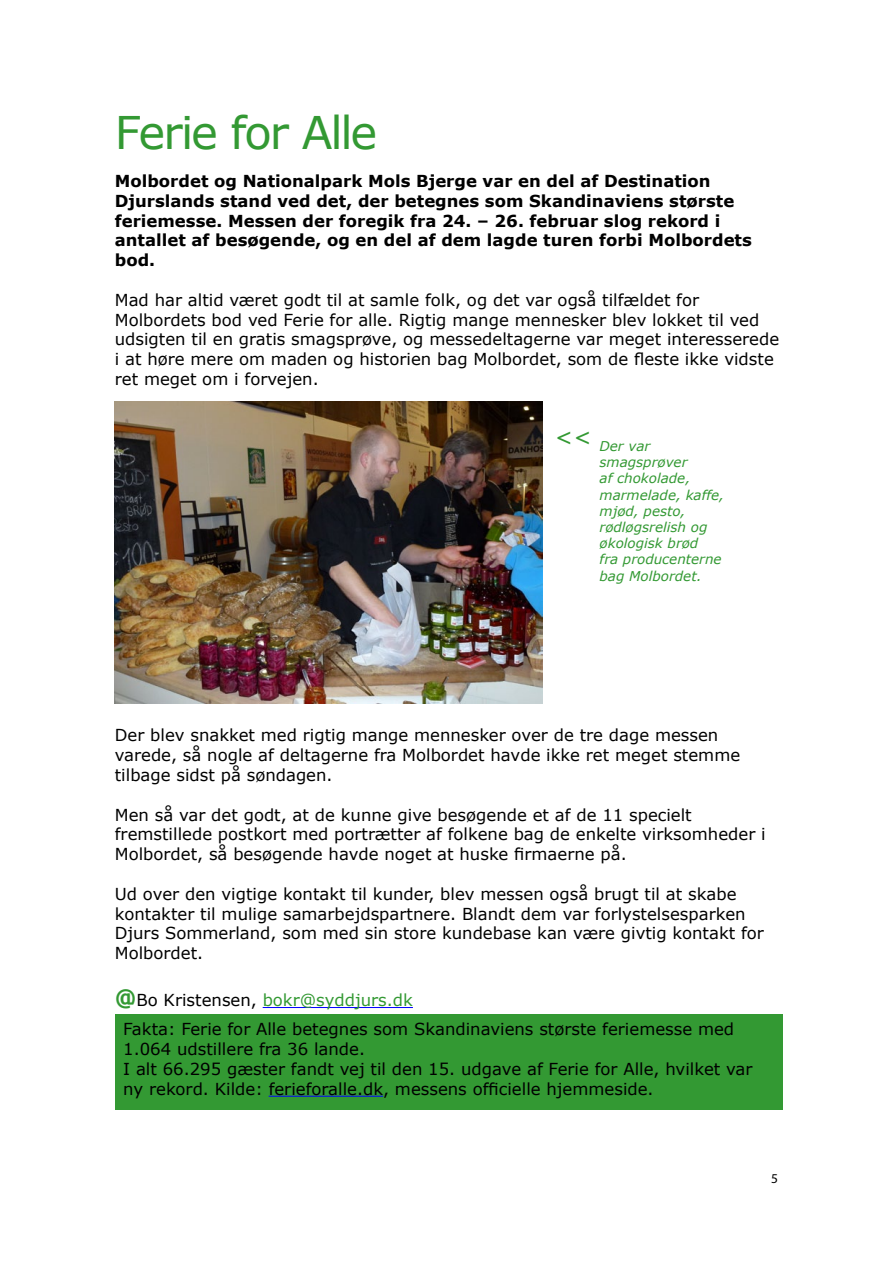
<style>
.page{position:relative;width:893px;height:1263px;background:#fff}
.page>*{position:absolute;margin:0;border:0;box-sizing:border-box;transform-origin:0 0}
.t1{font:45px "Verdana";letter-spacing:-.05em;color:#393}
.t2{font:22.5px "Verdana";color:#393}
.t3{font:16.5px/19.8px "Verdana";color:#000}
.t4{font:700 16.5px/19.8px "Verdana";color:#000}
.t5{font:16.5px "Verdana";color:#393}
.t6{font:italic 13.5px/16.2px "Verdana";color:#393}
.t7{font:13.5px "Myriad Pro";color:#000}
.s1{font-weight:700;font-size:22.5px}
.s2{color:#000}
</style>
<div class="page">
<hr style="left:263px;top:1007px;width:150px;height:1px;background:#00f">
<img style="left:115px;top:402px;width:428px;height:302px">
<div style="left:115px;top:1014px;width:667px;height:96px;background:#393"></div>
<hr style="left:269px;top:1096px;width:114px;height:1px;background:#00f">
<h1 class="t1" style="left:115px;top:104px;width:264px">Ferie for Alle</h1>
<p class="t4" style="left:115px;top:171px;width:639px">Molbordet og Nationalpark Mols Bjerge var en del af Destination Djurslands stand ved det, der betegnes som Skandinaviens største feriemesse. Messen der foregik fra 24. – 26. februar slog rekord i antallet af besøgende, og en del af dem lagde turen forbi Molbordets bod.</p>
<p class="t3" style="left:115px;top:289px;width:666px">Mad har altid været godt til at samle folk, og det var også tilfældet for Molbordets bod ved Ferie for alle. Rigtig mange mennesker blev lokket til ved udsigten til en gratis smagsprøve, og messedeltagerne var meget interesserede i at høre mere om maden og historien bag Molbordet, som de fleste ikke vidste ret meget om i forvejen.</p>
<h2 class="t2" style="left:555px;top:423px;width:38px">&lt;&lt;</h2>
<p class="t6" style="left:600px;top:437px;width:126px">Der var smagsprøver<br>af chokolade, marmelade, kaffe, mjød, pesto, rødløgsrelish og økologisk brød<br>fra producenterne bag Molbordet.</p>
<p class="t3" style="left:115px;top:725px;width:627px">Der blev snakket med rigtig mange mennesker over de tre dage messen varede, så nogle af deltagerne fra Molbordet havde ikke ret meget stemme tilbage sidst på søndagen.</p>
<p class="t3" style="left:115px;top:804px;width:652px">Men så var det godt, at de kunne give besøgende et af de 11 specielt fremstillede postkort med portrætter af folkene bag de enkelte virksomheder i<br>Molbordet, så besøgende havde noget at huske firmaerne på.</p>
<p class="t3" style="left:115px;top:883px;width:651px">Ud over den vigtige kontakt til kunder, blev messen også brugt til at skabe kontakter til mulige samarbejdspartnere. Blandt dem var forlystelsesparken Djurs Sommerland, som med sin store kundebase kan være givtig kontakt for Molbordet.</p>
<p class="t5" style="left:115px;top:989px;width:300px"><span class="s1">@</span><span class="s2">Bo Kristensen,</span> bokr@syddjurs.dk</p>
<p class="t3" style="left:123px;top:1019px;width:631px">Fakta: Ferie for Alle betegnes som Skandinaviens største feriemesse med 1.064 udstillere fra 36 lande.<br>I alt 66.295 gæster fandt vej til den 15. udgave af Ferie for Alle, hvilket var ny rekord. Kilde: ferieforalle.dk, messens officielle hjemmeside.</p>
<p class="t7" style="left:771px;top:1170px;width:8px">5</p>
</div>
